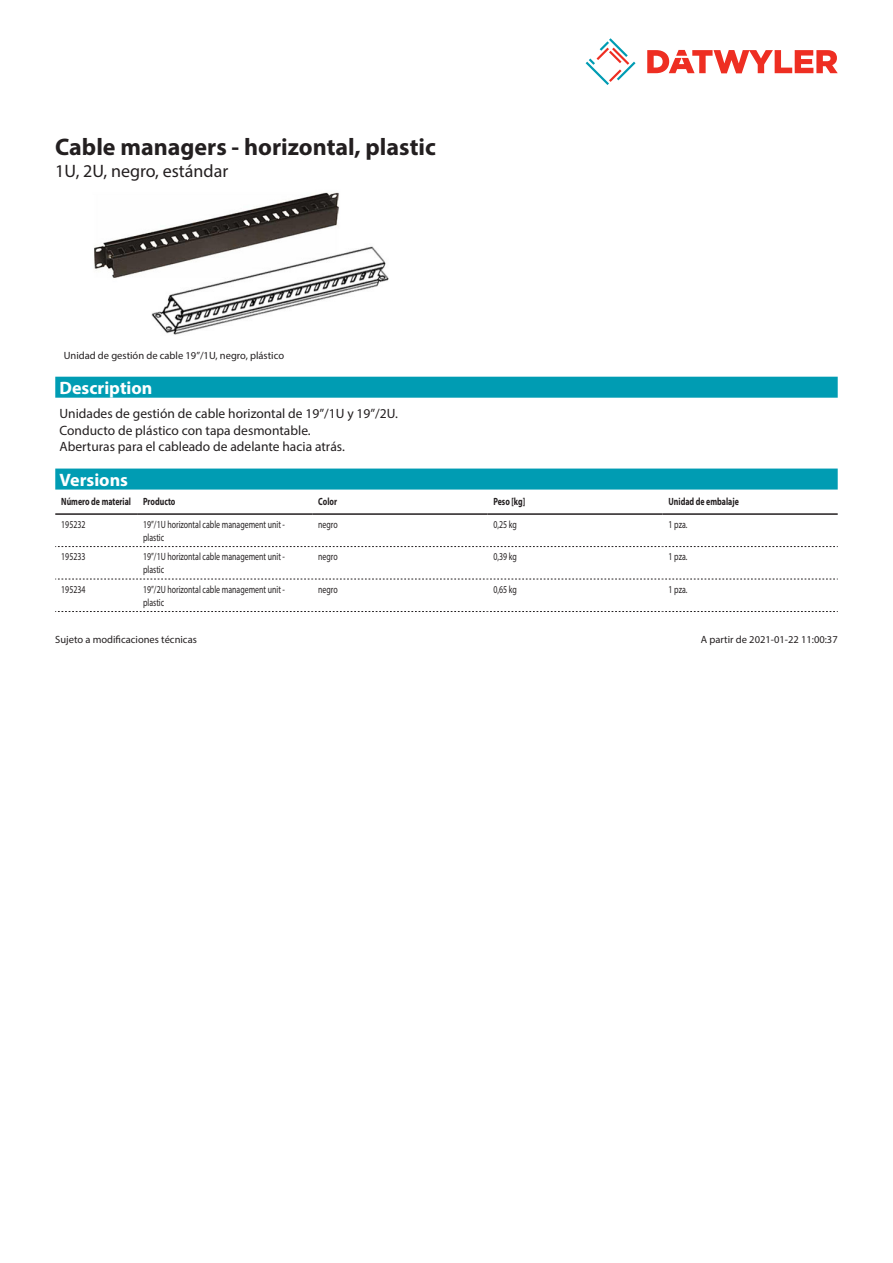
<style>
.page{position:relative;width:893px;height:1263px;background:#fff}
.page>*{position:absolute;margin:0;border:0;box-sizing:border-box;transform-origin:0 0}
.Product_Head{font:700 24px "Myriad Pro";color:#231f20}
.SubHead{font:18px "Myriad Pro";color:#231f20}
.Standard_Head_Proper{font:700 18px "Myriad Pro";color:#fff}
.Standard_text{font:13.5px/16.2px "Myriad Pro";color:#231f20}
.myriadlight{font:10.5px/12.6px "Myriad Pro";color:#231f20;scale:.75 1}
.Footnote{font:10.5px "Myriad Pro";color:#231f20}
.myriadbold{font:700 10.5px "Myriad Pro";color:#231f20;scale:.75 1}
.imagetext{font:10.5px "Myriad Pro";color:#231f20}
</style>
<div class="page">
<svg style="left:586px;top:38px;width:49px;height:47px"></svg>
<svg style="left:647px;top:50px;width:191px;height:23px"></svg>
<img style="left:94px;top:192px;width:295px;height:143px">
<div style="left:55px;top:469px;width:783px;height:21px;background:#009cb3"></div>
<hr style="left:55px;top:513px;width:82px;height:2px;background:#231f20">
<hr style="left:137px;top:513px;width:175px;height:2px;background:#231f20">
<hr style="left:312px;top:513px;width:175px;height:2px;background:#231f20">
<hr style="left:487px;top:513px;width:176px;height:2px;background:#231f20">
<hr style="left:662px;top:513px;width:176px;height:2px;background:#231f20">
<svg style="left:55px;top:546px;width:783px;height:1px"></svg>
<svg style="left:55px;top:579px;width:783px;height:1px"></svg>
<svg style="left:55px;top:611px;width:783px;height:1px"></svg>
<div style="left:55px;top:377px;width:783px;height:21px;background:#009cb3"></div>
<p class="Product_Head" style="left:55px;top:131px;width:382px">Cable managers - horizontal, plastic</p>
<p class="SubHead" style="left:55px;top:160px;width:175px">1U, 2U, negro, estándar</p>
<p class="imagetext" style="left:64px;top:349px;width:222px">Unidad de gestión de cable 19”/1U, negro, plástico</p>
<p class="Standard_Head_Proper" style="left:60px;top:376px;width:94px">Description</p>
<p class="Standard_text" style="left:60px;top:406px;width:340px">Unidades de gestión de cable horizontal de 19”/1U y 19”/2U.<br>Conducto de plástico con tapa desmontable.<br>Aberturas para el cableado de adelante hacia atrás.</p>
<p class="Standard_Head_Proper" style="left:60px;top:468px;width:70px">Versions</p>
<p class="myriadbold" style="left:61px;top:495px;width:95px">Número de material</p>
<p class="myriadbold" style="left:143px;top:495px;width:45px">Producto</p>
<p class="myriadbold" style="left:318px;top:495px;width:27px">Color</p>
<p class="myriadbold" style="left:493px;top:495px;width:44px">Peso [kg]</p>
<p class="myriadbold" style="left:669px;top:495px;width:95px">Unidad de embalaje</p>
<p class="myriadlight" style="left:61px;top:518px;width:34px">195232</p>
<p class="myriadlight" style="left:143px;top:518px;width:191px">19”/1U horizontal cable management unit - plastic</p>
<p class="myriadlight" style="left:318px;top:518px;width:27px">negro</p>
<p class="myriadlight" style="left:493px;top:518px;width:33px">0,25 kg</p>
<p class="myriadlight" style="left:669px;top:518px;width:27px">1 pza.</p>
<p class="myriadlight" style="left:61px;top:550px;width:34px">195233</p>
<p class="myriadlight" style="left:143px;top:550px;width:191px">19”/1U horizontal cable management unit - plastic</p>
<p class="myriadlight" style="left:318px;top:550px;width:27px">negro</p>
<p class="myriadlight" style="left:493px;top:550px;width:33px">0,39 kg</p>
<p class="myriadlight" style="left:669px;top:550px;width:27px">1 pza.</p>
<p class="myriadlight" style="left:61px;top:583px;width:34px">195234</p>
<p class="myriadlight" style="left:143px;top:583px;width:191px">19”/2U horizontal cable management unit - plastic</p>
<p class="myriadlight" style="left:318px;top:583px;width:27px">negro</p>
<p class="myriadlight" style="left:493px;top:583px;width:33px">0,65 kg</p>
<p class="myriadlight" style="left:669px;top:583px;width:27px">1 pza.</p>
<p class="Footnote" style="left:55px;top:633px;width:143px">Sujeto a modificaciones técnicas</p>
<p class="Footnote" style="left:701px;top:633px;width:138px">A partir de 2021-01-22 11:00:37</p>
</div>
